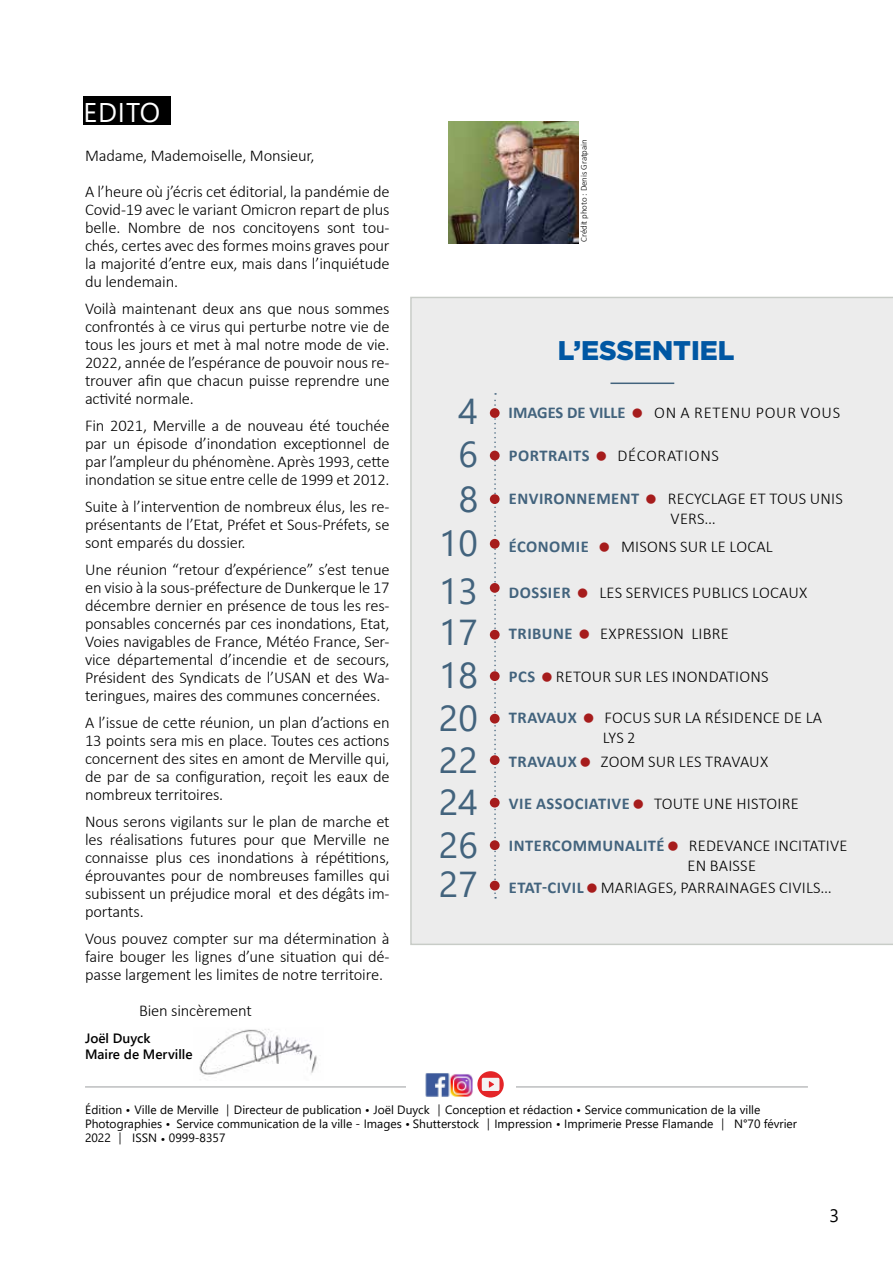
<style>
.page{position:relative;width:893px;height:1263px;background:#fff}
.page>*{position:absolute;margin:0;border:0;box-sizing:border-box;transform-origin:0 0}
.t1{font:36px "Segoe UI";color:#42637d}
.t2{font:900 27px "Gotham";color:#0057a3}
.t3{font:27px "Segoe UI";letter-spacing:.035em;color:#fff}
.t4{font:18px "Segoe UI";color:#000}
.t5{font:300 16.5px/18px "Calibri";letter-spacing:-.01em;color:#000;text-align:justify}
.t6{font:300 16.5px/19.8px "Calibri";letter-spacing:.015em;color:#000}
.t7{font:700 16.5px "Calibri";letter-spacing:.03em;color:#42637d}
.t8{font:300 16.5px "Calibri";letter-spacing:.04em;color:#000}
.t9{font:700 16.5px "Calibri";color:#42637d}
.t10{font:600 13.5px/16.2px "Segoe UI";color:#000}
.t11{font:12px "Segoe UI";color:#000}
.t12{font:300 9px "Calibri";letter-spacing:-.01em;color:#000}
.s1{font-family:"Segoe UI";font-weight:400;font-size:36px}
.s2{font-family:"Segoe UI";font-weight:400;font-size:36px;color:#42637d}
.s3{font-weight:700;color:#42637d}
</style>
<div class="page">
<div style="left:410px;top:297px;width:483px;height:648px;background:#ececec"></div>
<div style="left:83px;top:96px;width:87px;height:29px;background:#000"></div>
<img style="left:199px;top:1029px;width:118px;height:46px">
<hr style="left:85px;top:1086px;width:723px;height:1px;background:#9c9e9f">
<div style="left:406px;top:1065px;width:110px;height:34px;background:#fff"></div>
<img style="left:425px;top:1073px;width:48px;height:24px">
<img style="left:448px;top:122px;width:131px;height:121px">
<svg style="left:477px;top:1071px;width:27px;height:26px"></svg>
<div style="left:482px;top:1078px;width:17px;height:13px;background:#f3f3f3;border-radius:2px"></div>
<svg style="left:489px;top:1081px;width:5px;height:6px"></svg>
<hr style="left:610px;top:383px;width:64px;height:1px;background:#42637d">
<svg style="left:494px;top:393px;width:2px;height:505px"></svg>
<div style="left:490px;top:408px;width:10px;height:10px;background:#a61c1c;border-radius:50%"></div>
<div style="left:490px;top:451px;width:10px;height:9px;background:#a61c1c;border-radius:50%"></div>
<div style="left:490px;top:494px;width:10px;height:10px;background:#a61c1c;border-radius:50%"></div>
<div style="left:490px;top:539px;width:10px;height:10px;background:#a61c1c;border-radius:50%"></div>
<div style="left:490px;top:583px;width:10px;height:10px;background:#a61c1c;border-radius:50%"></div>
<div style="left:490px;top:630px;width:10px;height:9px;background:#a61c1c;border-radius:50%"></div>
<div style="left:490px;top:671px;width:10px;height:10px;background:#a61c1c;border-radius:50%"></div>
<div style="left:490px;top:755px;width:10px;height:10px;background:#a61c1c;border-radius:50%"></div>
<div style="left:490px;top:881px;width:10px;height:9px;background:#a61c1c;border-radius:50%"></div>
<div style="left:490px;top:714px;width:10px;height:9px;background:#a61c1c;border-radius:50%"></div>
<div style="left:490px;top:798px;width:10px;height:9px;background:#a61c1c;border-radius:50%"></div>
<div style="left:490px;top:840px;width:10px;height:10px;background:#a61c1c;border-radius:50%"></div>
<svg style="left:633px;top:408px;width:9px;height:10px"></svg>
<svg style="left:597px;top:451px;width:9px;height:9px"></svg>
<svg style="left:646px;top:494px;width:10px;height:10px"></svg>
<svg style="left:578px;top:588px;width:9px;height:10px"></svg>
<svg style="left:580px;top:630px;width:9px;height:9px"></svg>
<svg style="left:542px;top:672px;width:10px;height:10px"></svg>
<svg style="left:581px;top:757px;width:9px;height:10px"></svg>
<svg style="left:584px;top:713px;width:9px;height:10px"></svg>
<svg style="left:587px;top:883px;width:10px;height:9px"></svg>
<svg style="left:600px;top:542px;width:9px;height:9px"></svg>
<svg style="left:634px;top:800px;width:9px;height:9px"></svg>
<svg style="left:668px;top:842px;width:10px;height:9px"></svg>
<h2 class="t3" style="left:83px;top:87px;width:78px">EDITO</h2>
<p class="t5" style="left:85px;top:137px;width:306px;line-height:36px">Madame, Mademoiselle, Monsieur,<br>A l’heure où j’écris cet éditorial, la pandémie de</p>
<p class="t5" style="left:85px;top:200px;width:306px">Covid-19 avec le variant Omicron repart de plus belle. Nombre de nos concitoyens sont tou&shy;chés, certes avec des formes moins graves pour la majorité d’entre eux, mais dans l’inquiétude du lendemain.</p>
<p class="t5" style="left:85px;top:299px;width:306px">Voilà maintenant deux ans que nous sommes confrontés à ce virus qui perturbe notre vie de tous les jours et met à mal notre mode de vie.<br>2022, année de l’espérance de pouvoir nous re&shy;trouver afin que chacun puisse reprendre une activité normale.</p>
<p class="t5" style="left:85px;top:416px;width:306px">Fin 2021, Merville a de nouveau été touchée par un épisode d’inondation exceptionnel de par l’ampleur du phénomène. Après 1993, cette inondation se situe entre celle de 1999 et 2012.</p>
<p class="t5" style="left:85px;top:497px;width:306px">Suite à l’intervention de nombreux élus, les re&shy;présentants de l’Etat, Préfet et Sous-Préfets, se sont emparés du dossier.</p>
<p class="t5" style="left:85px;top:560px;width:306px">Une réunion “retour d’expérience” s’est tenue en visio à la sous-préfecture de Dunkerque le 17 décembre dernier en présence de tous les res&shy;ponsables concernés par ces inondations, Etat, Voies navigables de France, Météo France, Ser&shy;vice départemental d’incendie et de secours, Président des Syndicats de l’USAN et des Wa&shy;teringues, maires des communes concernées.</p>
<p class="t5" style="left:85px;top:713px;width:306px">A l’issue de cette réunion, un plan d’actions en 13 points sera mis en place. Toutes ces actions concernent des sites en amont de Merville qui, de par de sa configuration, reçoit les eaux de nombreux territoires.</p>
<p class="t5" style="left:85px;top:812px;width:306px">Nous serons vigilants sur le plan de marche et les réalisations futures pour que Merville ne connaisse plus ces inondations à répétitions, éprouvantes pour de nombreuses familles qui subissent un préjudice moral et des dégâts im&shy;portants.</p>
<p class="t5" style="left:85px;top:929px;width:306px">Vous pouvez compter sur ma détermination à faire bouger les lignes d’une situation qui dé&shy;passe largement les limites de notre territoire.</p>
<p class="t5" style="left:139px;top:1001px;width:114px">Bien sincèrement</p>
<p class="t10" style="left:85px;top:1029px;width:109px">Joël Duyck<br>Maire de Merville</p>
<p class="t12" style="left:578px;top:242px;width:104px;rotate:-90deg">Crédit photo : Denis Gratpain</p>
<h2 class="t2" style="left:558px;top:335px;width:178px">L’ESSENTIEL</h2>
<p class="t9" style="left:458px;top:401px;width:169px"><span class="s1">4</span> IMAGES DE VILLE</p>
<p class="t8" style="left:654px;top:402px;width:187px">ON A RETENU POUR VOUS</p>
<p class="t7" style="left:458px;top:444px;width:133px"><span class="s1">6</span> PORTRAITS</p>
<p class="t8" style="left:618px;top:445px;width:103px">DÉCORATIONS</p>
<p class="t7" style="left:509px;top:487px;width:132px">ENVIRONNEMENT</p>
<p class="t6" style="left:668px;top:488px;width:177px">RECYCLAGE ET TOUS UNIS<br>VERS...</p>
<h1 class="t1" style="left:459px;top:465px;width:21px">8</h1>
<p class="t7" style="left:439px;top:535px;width:151px"><span class="s1">10</span> ÉCONOMIE</p>
<p class="t6" style="left:621px;top:536px;width:153px">MISONS SUR LE LOCAL</p>
<p class="t7" style="left:439px;top:581px;width:133px"><span class="s1">13</span> DOSSIER</p>
<p class="t6" style="left:599px;top:583px;width:209px">LES SERVICES PUBLICS LOCAUX</p>
<p class="t7" style="left:439px;top:622px;width:135px"><span class="s1">17</span> TRIBUNE</p>
<p class="t6" style="left:600px;top:624px;width:130px">EXPRESSION LIBRE</p>
<p class="t6" style="left:439px;top:667px;width:331px"><span class="s2">18</span> <span class="s3">PCS</span> RETOUR SUR LES INONDATIONS</p>
<h1 class="t1" style="left:439px;top:684px;width:40px">20</h1>
<p class="t7" style="left:509px;top:706px;width:69px">TRAVAUX</p>
<p class="t6" style="left:603px;top:708px;width:221px">FOCUS SUR LA RÉSIDENCE DE LA<br>LYS 2</p>
<p class="t7" style="left:439px;top:750px;width:139px"><span class="s1">22</span> TRAVAUX</p>
<p class="t6" style="left:601px;top:751px;width:169px">ZOOM SUR LES TRAVAUX</p>
<p class="t7" style="left:439px;top:792px;width:192px"><span class="s1">24</span> VIE ASSOCIATIVE</p>
<p class="t6" style="left:654px;top:794px;width:146px">TOUTE UNE HISTOIRE</p>
<p class="t7" style="left:509px;top:834px;width:157px">INTERCOMMUNALITÉ</p>
<p class="t6" style="left:687px;top:836px;width:162px">REDEVANCE INCITATIVE<br>EN BAISSE</p>
<h1 class="t1" style="left:439px;top:811px;width:40px">26</h1>
<h1 class="t1" style="left:439px;top:850px;width:40px">27</h1>
<p class="t6" style="left:509px;top:877px;width:324px"><span class="s3">ETAT-CIVIL</span> MARIAGES, PARRAINAGES CIVILS...</p>
<p class="t11" style="left:85px;top:1098px;width:135px">Édition Ville de Merville</p>
<p class="t11" style="left:234px;top:1098px;width:197px">Directeur de publication Joël Duyck</p>
<p class="t11" style="left:445px;top:1098px;width:317px">Conception et rédaction Service communication de la ville</p>
<p class="t11" style="left:85px;top:1112px;width:79px">Photographies</p>
<p class="t11" style="left:177px;top:1112px;width:227px">Service communication de la ville - Images</p>
<p class="t11" style="left:413px;top:1112px;width:68px">Shutterstock</p>
<p class="t11" style="left:494px;top:1112px;width:221px">Impression Imprimerie Presse Flamande</p>
<p class="t11" style="left:734px;top:1112px;width:65px">N°70 février</p>
<p class="t11" style="left:85px;top:1127px;width:27px">2022</p>
<p class="t11" style="left:132px;top:1127px;width:95px">ISSN 0999-8357</p>
<p class="t4" style="left:829px;top:1199px;width:11px">3</p>
</div>
